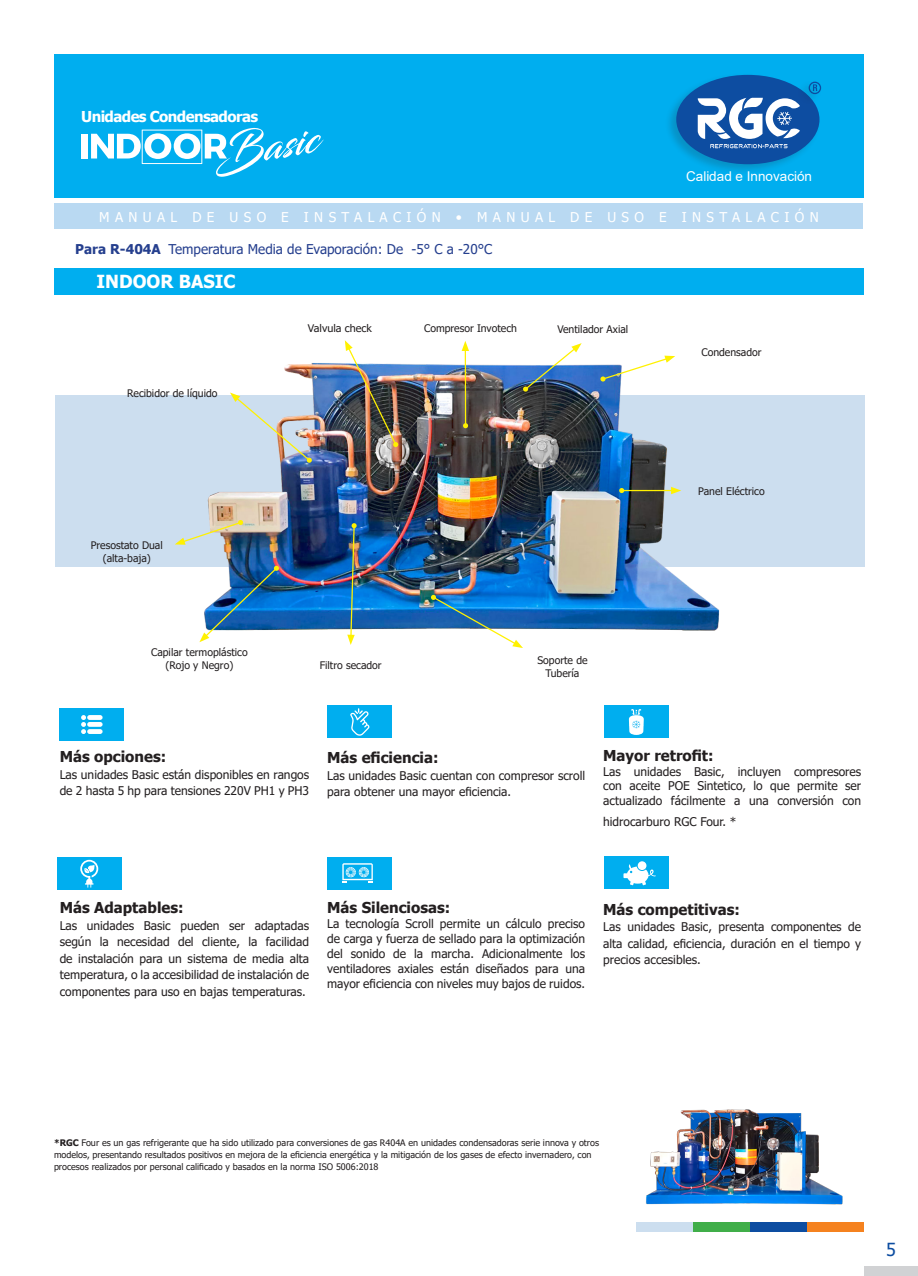
<style>
.page{position:relative;width:918px;height:1276px;background:#fff}
.page>*{position:absolute;margin:0;border:0;box-sizing:border-box;transform-origin:0 0}
.t1{font:700 18px "Tahoma";color:#fff}
.t2{font:18px "Tahoma";color:#0d4da1}
.TEXTO_PICTOGRAMAS{font:700 15px "Tahoma";color:#231f20}
.t3{font:700 15px "Tahoma";letter-spacing:-.04em;color:#fff}
.PARRAFO_FRANJA_AZUL{font:13.5px "Tahoma";color:#253f8e}
.t4{font:13.5px "Tahoma";letter-spacing:.4em;color:#fff}
.t5{font:13.5px "Arial";color:#fff}
.TEXTO_PICTOGRAMAS-2{font:12px/16.5px "Tahoma";color:#231f20;text-align:justify}
.t6{font:10.5px/12.5px "Tahoma";color:#231f20;text-align:center}
.t7{font:9px/12px "Tahoma";color:#231f20}
.s1{font-weight:700}
</style>
<div class="page">
<div style="left:55px;top:54px;width:809px;height:144px;background:#00aeef"></div>
<div style="left:665px;top:73px;width:156px;height:102px;background:#231f20;opacity:.2"></div>
<div style="left:676px;top:75px;width:143px;height:89px;background:#0d4da1;border-radius:50%"></div>
<div style="left:797px;top:80px;width:25px;height:25px;background:#231f20;opacity:.2"></div>
<div style="left:801px;top:82px;width:17px;height:19px;background:#231f20;opacity:.2"></div>
<svg style="left:809px;top:82px;width:12px;height:12px"></svg>
<svg style="left:698px;top:98px;width:102px;height:50px"></svg>
<div style="left:636px;top:1222px;width:57px;height:9px;background:#ccdeef"></div>
<div style="left:693px;top:1222px;width:57px;height:9px;background:#40ae49"></div>
<div style="left:750px;top:1222px;width:57px;height:9px;background:#0d4da1"></div>
<div style="left:807px;top:1222px;width:57px;height:9px;background:#f5821f"></div>
<div style="left:864px;top:1265px;width:54px;height:10px;background:#d1d2d4"></div>
<div style="left:82px;top:134px;width:6px;height:24px;background:#fff"></div>
<svg style="left:91px;top:128px;width:233px;height:49px"></svg>
<div style="left:55px;top:395px;width:809px;height:172px;background:#ccdeef"></div>
<img style="left:207px;top:353px;width:513px;height:278px">
<div style="left:59px;top:708px;width:65px;height:33px;background:#00aeef"></div>
<svg style="left:81px;top:715px;width:22px;height:19px"></svg>
<div style="left:327px;top:705px;width:65px;height:33px;background:#00aeef"></div>
<svg style="left:350px;top:708px;width:19px;height:28px"></svg>
<div style="left:57px;top:857px;width:65px;height:33px;background:#00aeef"></div>
<svg style="left:80px;top:860px;width:18px;height:27px"></svg>
<div style="left:605px;top:856px;width:64px;height:33px;background:#00aeef"></div>
<svg style="left:623px;top:864px;width:33px;height:21px"></svg>
<div style="left:638px;top:861px;width:8px;height:9px;background:#fff;border-radius:50%"></div>
<div style="left:604px;top:705px;width:65px;height:33px;background:#00aeef"></div>
<svg style="left:629px;top:709px;width:15px;height:26px"></svg>
<div style="left:327px;top:856px;width:65px;height:33px;background:#00aeef"></div>
<svg style="left:342px;top:863px;width:31px;height:19px"></svg>
<div style="left:54px;top:268px;width:810px;height:27px;background:#00aeef"></div>
<svg style="left:175px;top:520px;width:68px;height:25px"></svg>
<img style="left:199px;top:566px;width:80px;height:76px">
<svg style="left:347px;top:523px;width:10px;height:122px"></svg>
<svg style="left:600px;top:356px;width:75px;height:25px"></svg>
<hr style="left:465px;top:349px;width:1px;height:77px;background:#fff101">
<svg style="left:463px;top:423px;width:5px;height:5px"></svg>
<svg style="left:462px;top:341px;width:7px;height:10px"></svg>
<svg style="left:523px;top:343px;width:59px;height:49px"></svg>
<hr style="left:622px;top:490px;width:51px;height:1px;background:#fff101">
<svg style="left:619px;top:488px;width:5px;height:5px"></svg>
<svg style="left:671px;top:487px;width:10px;height:7px"></svg>
<img style="left:230px;top:392px;width:82px;height:71px">
<svg style="left:431px;top:595px;width:92px;height:53px"></svg>
<img style="left:345px;top:340px;width:53px;height:107px">
<img style="left:646px;top:1109px;width:197px;height:96px">
<div style="left:54px;top:203px;width:808px;height:26px;background:#b9d9f2"></div>
<p class="t3" style="left:81px;top:106px;width:178px">Unidades Condensadoras</p>
<p class="t5" style="left:686px;top:167px;width:128px">Calidad e Innovación</p>
<p class="t4" style="left:99px;top:208px;width:721px">MANUAL DE USO E INSTALACIÓN • MANUAL DE USO E INSTALACIÓN</p>
<p class="PARRAFO_FRANJA_AZUL" style="left:75px;top:240px;width:418px"><span class="s1">Para R-404A</span> Temperatura Media de Evaporación: De -5° C a -20°C</p>
<p class="t1" style="left:97px;top:269px;width:141px">INDOOR BASIC</p>
<p class="t6" style="left:127px;top:387px;width:92px">Recibidor de líquido</p>
<p class="t6" style="left:308px;top:322px;width:66px">Valvula check</p>
<p class="t6" style="left:424px;top:322px;width:94px">Compresor Invotech</p>
<p class="t6" style="left:557px;top:324px;width:72px">Ventilador Axial</p>
<p class="t6" style="left:91px;top:540px;width:74px">Presostato Dual</p>
<p class="t6" style="left:103px;top:552px;width:50px">(alta-baja)</p>
<p class="t6" style="left:151px;top:646px;width:98px">Capilar termoplástico</p>
<p class="t6" style="left:165px;top:659px;width:69px">(Rojo y Negro)</p>
<p class="t6" style="left:320px;top:659px;width:63px">Filtro secador</p>
<p class="t6" style="left:537px;top:655px;width:52px">Soporte de<br>Tubería</p>
<p class="t6" style="left:701px;top:346px;width:62px">Condensador</p>
<p class="t6" style="left:698px;top:485px;width:68px">Panel Eléctrico</p>
<p class="TEXTO_PICTOGRAMAS" style="left:60px;top:746px;width:108px">Más opciones:</p>
<p class="TEXTO_PICTOGRAMAS-2" style="left:60px;top:766px;width:251px">Las unidades Basic están disponibles en rangos de 2 hasta 5 hp para tensiones 220V PH1 y PH3</p>
<p class="TEXTO_PICTOGRAMAS" style="left:327px;top:747px;width:113px">Más eficiencia:</p>
<p class="TEXTO_PICTOGRAMAS-2" style="left:327px;top:768px;width:260px">Las unidades Basic cuentan con compresor scroll para obtener una mayor eficiencia.</p>
<p class="TEXTO_PICTOGRAMAS" style="left:603px;top:745px;width:112px">Mayor retrofit:</p>
<p class="TEXTO_PICTOGRAMAS-2" style="left:603px;top:765px;width:260px;line-height:14.4px">Las unidades Basic, incluyen compresores con aceite POE Sintetico, lo que permite ser actualizado fácilmente a una conversión con</p>
<p class="TEXTO_PICTOGRAMAS-2" style="left:603px;top:814px;width:135px">hidrocarburo RGC Four. *</p>
<p class="TEXTO_PICTOGRAMAS" style="left:60px;top:897px;width:125px">Más Adaptables:</p>
<p class="TEXTO_PICTOGRAMAS-2" style="left:60px;top:917px;width:251px">Las unidades Basic pueden ser adaptadas según la necesidad del cliente, la facilidad de instalación para un sistema de media alta temperatura, o la accesibilidad de instalación de componentes para uso en bajas temperaturas.</p>
<p class="TEXTO_PICTOGRAMAS" style="left:327px;top:897px;width:125px">Más Silenciosas:</p>
<p class="TEXTO_PICTOGRAMAS-2" style="left:327px;top:917px;width:260px;line-height:15px">La tecnología Scroll permite un cálculo preciso de carga y fuerza de sellado para la optimización del sonido de la marcha. Adicionalmente los ventiladores axiales están diseñados para una mayor eficiencia con niveles muy bajos de ruidos.</p>
<p class="TEXTO_PICTOGRAMAS" style="left:603px;top:898px;width:138px">Más competitivas:</p>
<p class="TEXTO_PICTOGRAMAS-2" style="left:603px;top:919px;width:260px">Las unidades Basic, presenta componentes de alta calidad, eficiencia, duración en el tiempo y precios accesibles.</p>
<p class="t7" style="left:54px;top:1137px;width:547px"><span class="s1">*RGC</span> Four es un gas refrigerante que ha sido utilizado para conversiones de gas R404A en unidades condensadoras serie innova y otros modelos, presentando resultados positivos en mejora de la eficiencia energética y la mitigación de los gases de efecto invernadero, con procesos realizados por personal calificado y basados en la norma ISO 5006:2018</p>
<h1 class="t2" style="left:886px;top:1237px;width:11px">5</h1>
</div>
